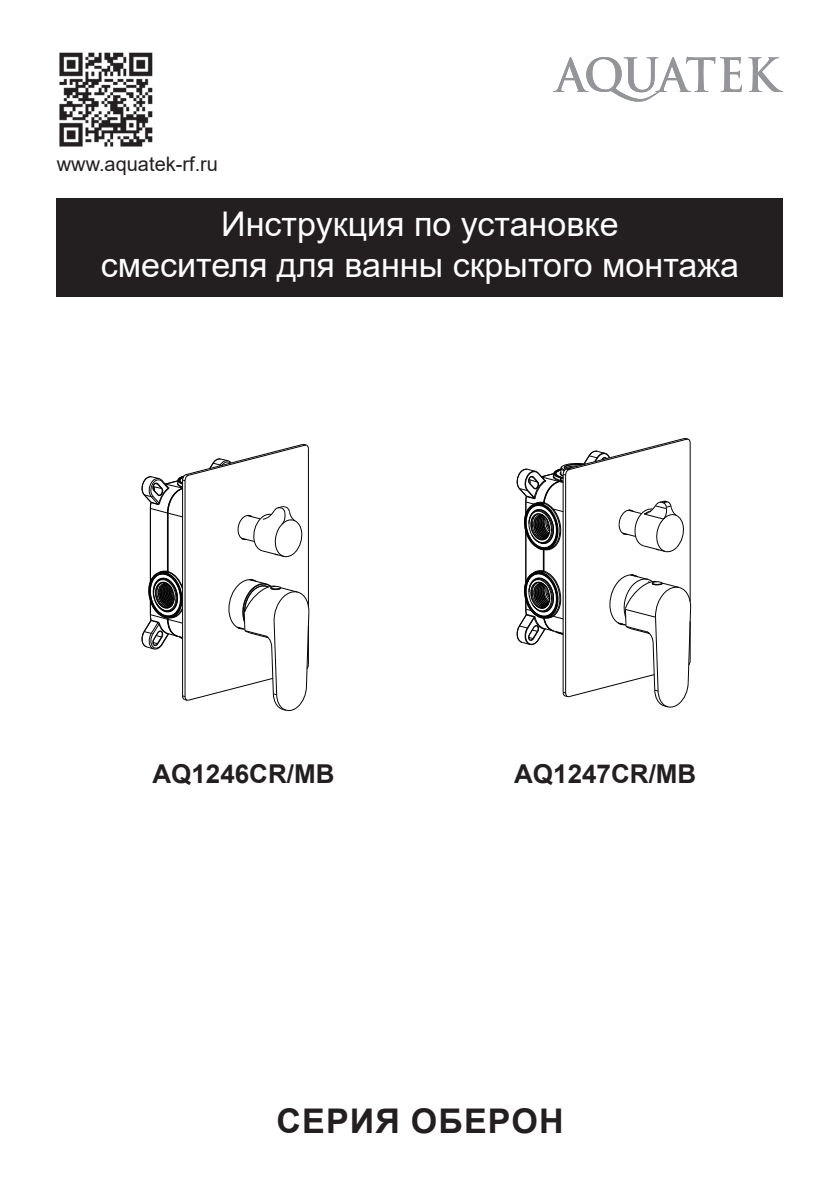
<style>
.page{position:relative;width:840px;height:1191px;background:#fff}
.page>*{position:absolute;margin:0;border:0;box-sizing:border-box;transform-origin:0 0}
.t1{font:34px/40.8px "Arial";color:#fff;text-align:center}
.t2{font:700 34px "Arial";letter-spacing:.035em;color:#231f20}
.t3{font:700 26px "Arial";color:#231f20}
.t4{font:20px "Arial";color:#231f20}
</style>
<div class="page">
<svg style="left:553px;top:57px;width:229px;height:45px"></svg>
<img style="left:59px;top:52px;width:94px;height:95px">
<div style="left:57px;top:198px;width:725px;height:98px;background:#231f20"></div>
<hr style="left:184px;top:481px;width:1px;height:215px;background:#030303">
<hr style="left:308px;top:449px;width:1px;height:157px;background:#030303">
<hr style="left:182px;top:480px;width:1px;height:216px;background:#030303">
<hr style="left:150px;top:508px;width:1px;height:73px;background:#030303">
<hr style="left:167px;top:513px;width:1px;height:58px;background:#030303">
<svg style="left:141px;top:443px;width:168px;height:114px"></svg>
<svg style="left:141px;top:570px;width:168px;height:141px"></svg>
<svg style="left:516px;top:438px;width:175px;height:270px"></svg>
<p class="t4" style="left:57px;top:151px;width:163px">www.aquatek-rf.ru</p>
<p class="t1" style="left:101px;top:204px;width:639px">Инструкция по установке<br>смесителя для ванны скрытого монтажа</p>
<p class="t3" style="left:152px;top:755px;width:184px">AQ1246CR/MB</p>
<p class="t3" style="left:514px;top:755px;width:184px">AQ1247CR/MB</p>
<p class="t2" style="left:276px;top:1097px;width:288px">СЕРИЯ ОБЕРОН</p>
</div>
